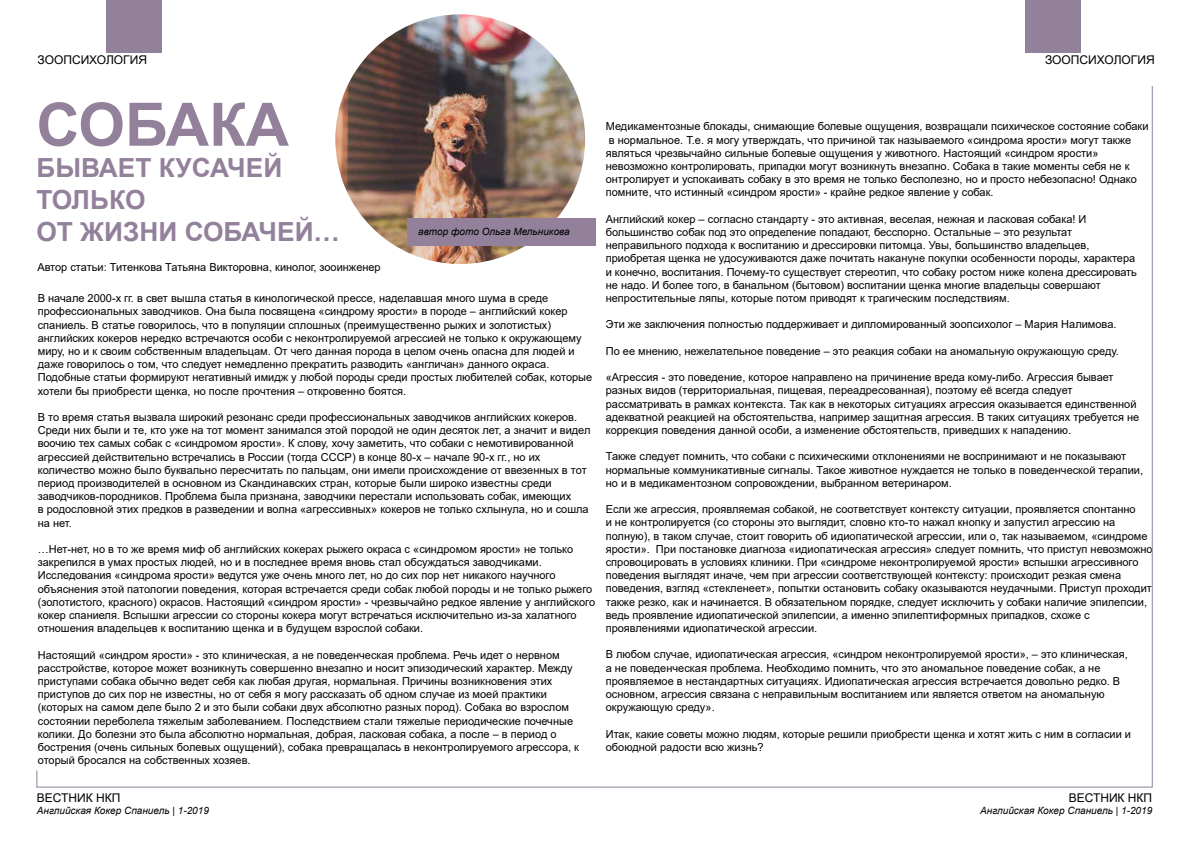
<style>
.page{position:relative;width:1191px;height:842px;background:#fff}
.page>*{position:absolute;margin:0;border:0;box-sizing:border-box;transform-origin:0 0}
.t1{font:700 60px "Arial";color:#93819b}
.t2{font:700 26.3px/31.6px "Arial";color:#93819b}
.t3{font:12px "Arial";color:#000}
.t4{font:11px/13.2px "Arial";color:#000}
.t5{font:italic 10px "Arial";color:#000}
</style>
<div class="page">
<div style="left:107px;top:0;width:55px;height:52px;background:#93819b"></div>
<div style="left:1025px;top:0;width:55px;height:52px;background:#93819b"></div>
<img style="left:335px;top:14px;width:250px;height:250px;border-radius:125px">
<svg style="left:36px;top:770px;width:558px;height:18px"></svg>
<svg style="left:594px;top:86px;width:559px;height:702px"></svg>
<div style="left:407px;top:218px;width:188px;height:27px;background:#93819b"></div>
<p class="t3" style="left:38px;top:51px;width:111px">ЗООПСИХОЛОГИЯ</p>
<p class="t3" style="left:1045px;top:51px;width:111px">ЗООПСИХОЛОГИЯ</p>
<h1 class="t1" style="left:36px;top:82px;width:254px">СОБАКА</h1>
<h2 class="t2" style="left:36px;top:153px;width:305px">БЫВАЕТ КУСАЧЕЙ<br>ТОЛЬКО<br>ОТ ЖИЗНИ СОБАЧЕЙ…</h2>
<p class="t4" style="left:37px;top:261px;width:345px">Автор статьи: Титенкова Татьяна Викторовна, кинолог, зооинженер</p>
<p class="t5" style="left:418px;top:225px;width:153px">автор фото Ольга Мельникова</p>
<p class="t4" style="left:38px;top:292px;width:556px">В начале 2000-х гг. в свет вышла статья в кинологической прессе, наделавшая много шума в среде профессиональных заводчиков. Она была посвящена «синдрому ярости» в породе – английский кокер спаниель. В статье говорилось, что в популяции сплошных (преимущественно рыжих и золотистых) английских кокеров нередко встречаются особи с неконтролируемой агрессией не только к окружающему миру, но и к своим собственным владельцам. От чего данная порода в целом очень опасна для людей и даже говорилось о том, что следует немедленно прекратить разводить «англичан» данного окраса.<br>Подобные статьи формируют негативный имидж у любой породы среди простых любителей собак, которые хотели бы приобрести щенка, но после прочтения – откровенно боятся.</p>
<p class="t4" style="left:38px;top:410px;width:554px">В то время статья вызвала широкий резонанс среди профессиональных заводчиков английских кокеров.<br>Среди них были и те, кто уже на тот момент занимался этой породой не один десяток лет, а значит и видел воочию тех самых собак с «синдромом ярости». К слову, хочу заметить, что собаки с немотивированной агрессией действительно встречались в России (тогда СССР) в конце 80-х – начале 90-х гг., но их количество можно было буквально пересчитать по пальцам, они имели происхождение от ввезенных в тот период производителей в основном из Скандинавских стран, которые были широко известны среди заводчиков-породников. Проблема была признана, заводчики перестали использовать собак, имеющих<br>в родословной этих предков в разведении и волна «агрессивных» кокеров не только схлынула, но и сошла на нет.</p>
<p class="t4" style="left:38px;top:542px;width:559px">…Нет-нет, но в то же время миф об английских кокерах рыжего окраса с «синдромом ярости» не только закрепился в умах простых людей, но и в последнее время вновь стал обсуждаться заводчиками.<br>Исследования «синдрома ярости» ведутся уже очень много лет, но до сих пор нет никакого научного объяснения этой патологии поведения, которая встречается среди собак любой породы и не только рыжего (золотистого, красного) окрасов. Настоящий «синдром ярости» - чрезвычайно редкое явление у английского кокер спаниеля. Вспышки агрессии со стороны кокера могут встречаться исключительно из-за халатного отношения владельцев к воспитанию щенка и в будущем взрослой собаки.</p>
<p class="t4" style="left:38px;top:648px;width:543px">Настоящий «синдром ярости» - это клиническая, а не поведенческая проблема. Речь идет о нервном расстройстве, которое может возникнуть совершенно внезапно и носит эпизодический характер. Между приступами собака обычно ведет себя как любая другая, нормальная. Причины возникновения этих приступов до сих пор не известны, но от себя я могу рассказать об одном случае из моей практики (которых на самом деле было 2 и это были собаки двух абсолютно разных пород). Собака во взрослом состоянии переболела тяжелым заболеванием. Последствием стали тяжелые периодические почечные колики. До болезни это была абсолютно нормальная, добрая, ласковая собака, а после – в период о бострения (очень сильных болевых ощущений), собака превращалась в неконтролируемого агрессора, к оторый бросался на собственных хозяев.</p>
<p class="t3" style="left:37px;top:790px;width:85px">ВЕСТНИК НКП</p>
<p class="t5" style="left:37px;top:804px;width:174px">Английская Кокер Спаниель | 1-2019</p>
<p class="t4" style="left:606px;top:120px;width:544px">Медикаментозные блокады, снимающие болевые ощущения, возвращали психическое состояние собаки в нормальное. Т.е. я могу утверждать, что причиной так называемого «синдрома ярости» могут также являться чрезвычайно сильные болевые ощущения у животного. Настоящий «синдром ярости» невозможно контролировать, припадки могут возникнуть внезапно. Собака в такие моменты себя не к онтролирует и успокаивать собаку в это время не только бесполезно, но и просто небезопасно! Однако помните, что истинный «синдром ярости» - крайне редкое явление у собак.</p>
<p class="t4" style="left:606px;top:212px;width:533px">Английский кокер – согласно стандарту - это активная, веселая, нежная и ласковая собака! И большинство собак под это определение попадают, бесспорно. Остальные – это результат неправильного подхода к воспитанию и дрессировки питомца. Увы, большинство владельцев, приобретая щенка не удосуживаются даже почитать накануне покупки особенности породы, характера и конечно, воспитания. Почему-то существует стереотип, что собаку ростом ниже колена дрессировать не надо. И более того, в банальном (бытовом) воспитании щенка многие владельцы совершают непростительные ляпы, которые потом приводят к трагическим последствиям.</p>
<p class="t4" style="left:606px;top:318px;width:512px">Эти же заключения полностью поддерживает и дипломированный зоопсихолог – Мария Налимова.</p>
<p class="t4" style="left:606px;top:344px;width:514px">По ее мнению, нежелательное поведение – это реакция собаки на аномальную окружающую среду.</p>
<p class="t4" style="left:606px;top:371px;width:535px">«Агрессия - это поведение, которое направлено на причинение вреда кому-либо. Агрессия бывает разных видов (территориальная, пищевая, переадресованная), поэтому её всегда следует рассматривать в рамках контекста. Так как в некоторых ситуациях агрессия оказывается единственной адекватной реакцией на обстоятельства, например защитная агрессия. В таких ситуациях требуется не коррекция поведения данной особи, а изменение обстоятельств, приведших к нападению.</p>
<p class="t4" style="left:606px;top:450px;width:539px">Также следует помнить, что собаки с психическими отклонениями не воспринимают и не показывают нормальные коммуникативные сигналы. Такое животное нуждается не только в поведенческой терапии, но и в медикаментозном сопровождении, выбранном ветеринаром.</p>
<p class="t4" style="left:606px;top:503px;width:548px">Если же агрессия, проявляемая собакой, не соответствует контексту ситуации, проявляется спонтанно<br>и не контролируется (со стороны это выглядит, словно кто-то нажал кнопку и запустил агрессию на полную), в таком случае, стоит говорить об идиопатической агрессии, или о, так называемом, «синдроме ярости». При постановке диагноза «идиопатическая агрессия» следует помнить, что приступ невозможно спровоцировать в условиях клиники. При «синдроме неконтролируемой ярости» вспышки агрессивного поведения выглядят иначе, чем при агрессии соответствующей контексту: происходит резкая смена поведения, взгляд «стекленеет», попытки остановить собаку оказываются неудачными. Приступ проходит также резко, как и начинается. В обязательном порядке, следует исключить у собаки наличие эпилепсии, ведь проявление идиопатической эпилепсии, а именно эпилептиформных припадков, схоже с проявлениями идиопатической агрессии.</p>
<p class="t4" style="left:606px;top:648px;width:523px">В любом случае, идиопатическая агрессия, «синдром неконтролируемой ярости», – это клиническая, а не поведенческая проблема. Необходимо помнить, что это аномальное поведение собак, а не проявляемое в нестандартных ситуациях. Идиопатическая агрессия встречается довольно редко. В основном, агрессия связана с неправильным воспитанием или является ответом на аномальную окружающую среду».</p>
<p class="t4" style="left:606px;top:727px;width:527px">Итак, какие советы можно людям, которые решили приобрести щенка и хотят жить с ним в согласии и обоюдной радости всю жизнь?</p>
<p class="t3" style="left:1068px;top:790px;width:85px">ВЕСТНИК НКП</p>
<p class="t5" style="left:980px;top:804px;width:174px">Английская Кокер Спаниель | 1-2019</p>
</div>
